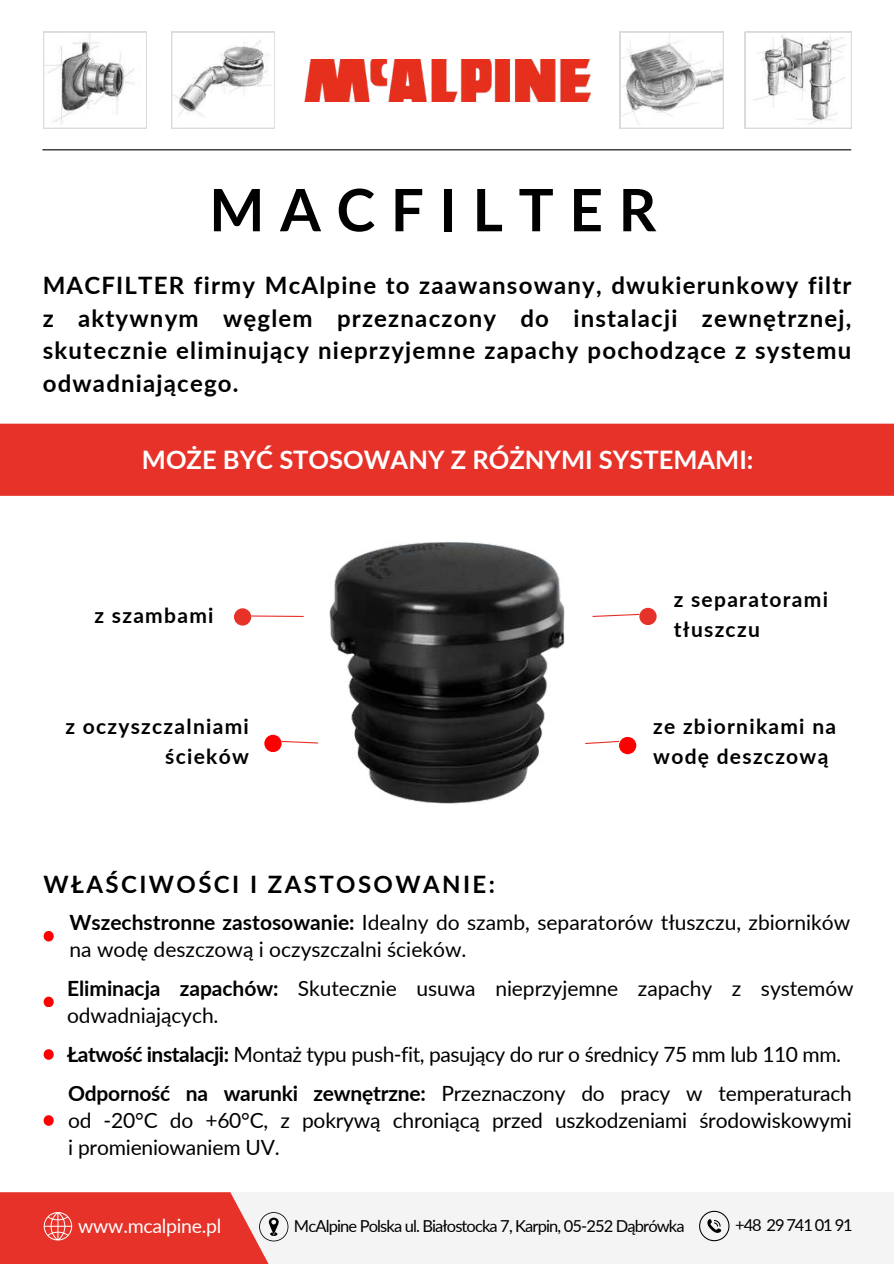
<style>
.page{position:relative;width:894px;height:1264px;background:#fff}
.page>*{position:absolute;margin:0;border:0;box-sizing:border-box;transform-origin:0 0}
.t1{font:700 58.5px "Lato";letter-spacing:.265em;color:#000}
.t2{font:700 25.5px "Lato";color:#fff}
.t3{font:700 24px/32.7px "Lato";letter-spacing:.05em;color:#000;text-align:justify}
.t4{font:700 24px "Lato";letter-spacing:.1em;color:#000}
.t5{font:21px/27px "Lato";letter-spacing:-.01em;color:#000}
.t6{font:700 21px/30.3px "Lato";letter-spacing:.06em;color:#000}
.t7{font:19.5px "Lato";letter-spacing:-.015em;color:#fff}
.t8{font:16.5px "Lato";letter-spacing:-.055em;color:#000}
.s1{font-weight:700}
</style>
<div class="page">
<div style="left:44px;top:996px;width:10px;height:11px;background:#fd0001;border-radius:50%"></div>
<div style="left:44px;top:930px;width:10px;height:11px;background:#fd0001;border-radius:50%"></div>
<div style="left:44px;top:1049px;width:10px;height:10px;background:#fd0001;border-radius:50%"></div>
<div style="left:44px;top:1115px;width:10px;height:10px;background:#fd0001;border-radius:50%"></div>
<div style="left:0;top:423px;width:893px;height:73px;background:#e63229"></div>
<hr style="left:251px;top:615px;width:52px;height:2px;background:#e63229">
<svg style="left:592px;top:613px;width:48px;height:4px"></svg>
<svg style="left:585px;top:740px;width:35px;height:4px"></svg>
<svg style="left:281px;top:740px;width:38px;height:4px"></svg>
<img style="left:329px;top:542px;width:235px;height:261px">
<div style="left:234px;top:608px;width:17px;height:17px;background:#e63229;border-radius:50%"></div>
<div style="left:264px;top:734px;width:17px;height:18px;background:#fd0001;border-radius:50%"></div>
<div style="left:619px;top:737px;width:17px;height:17px;background:#fd0001;border-radius:50%"></div>
<div style="left:639px;top:608px;width:17px;height:17px;background:#e63229;border-radius:50%"></div>
<div style="left:219px;top:1192px;width:674px;height:71px;background:#f4f4f4"></div>
<svg style="left:0;top:1192px;width:289px;height:71px;background:#e7473f"></svg>
<svg style="left:43px;top:1211px;width:29px;height:29px"></svg>
<svg style="left:699px;top:1210px;width:30px;height:31px"></svg>
<svg style="left:259px;top:1212px;width:29px;height:29px"></svg>
<img style="left:304px;top:59px;width:286px;height:42px">
<svg style="left:619px;top:32px;width:104px;height:97px"></svg>
<svg style="left:171px;top:32px;width:104px;height:97px"></svg>
<svg style="left:43px;top:32px;width:104px;height:97px"></svg>
<svg style="left:744px;top:32px;width:107px;height:97px"></svg>
<hr style="left:42px;top:149px;width:809px;height:1px;background:#000">
<h1 class="t1" style="left:209px;top:173px;width:448px">MACFILTER</h1>
<p class="t3" style="left:43px;top:268px;width:810px">MACFILTER firmy McAlpine to zaawansowany, dwukierunkowy filtr z aktywnym węglem przeznaczony do instalacji zewnętrznej, skutecznie eliminujący nieprzyjemne zapachy pochodzące z systemu odwadniającego.</p>
<p class="t2" style="left:142px;top:444px;width:613px">MOŻE BYĆ STOSOWANY Z RÓŻNYMI SYSTEMAMI:</p>
<p class="t6" style="left:95px;top:600px;width:120px">z szambami</p>
<p class="t6" style="left:673px;top:583px;width:156px">z separatorami tłuszczu</p>
<p class="t6" style="left:65px;top:710px;width:185px;text-align:right">z oczyszczalniami ścieków</p>
<p class="t6" style="left:653px;top:710px;width:184px">ze zbiornikami na wodę deszczową</p>
<p class="t4" style="left:44px;top:869px;width:452px">WŁAŚCIWOŚCI I ZASTOSOWANIE:</p>
<p class="t5" style="left:69px;top:908px;width:782px"><span class="s1">Wszechstronne zastosowanie:</span> Idealny do szamb, separatorów tłuszczu, zbiorników na wodę deszczową i oczyszczalni ścieków.</p>
<p class="t5" style="left:67px;top:974px;width:787px"><span class="s1">Eliminacja zapachów:</span> Skutecznie usuwa nieprzyjemne zapachy z systemów odwadniających.</p>
<p class="t5" style="left:67px;top:1033px;width:786px;line-height:39.6px"><span class="s1">Łatwość instalacji:</span> Montaż typu push-fit, pasujący do rur o średnicy 75 mm lub 110 mm.<br><span class="s1">Odporność na warunki zewnętrzne:</span> Przeznaczony do pracy w temperaturach</p>
<p class="t5" style="left:68px;top:1106px;width:785px">od -20°C do +60°C, z pokrywą chroniącą przed uszkodzeniami środowiskowymi i promieniowaniem UV.</p>
<p class="t7" style="left:78px;top:1214px;width:144px">www.mcalpine.pl</p>
<p class="t8" style="left:294px;top:1215px;width:392px">McAlpine Polska ul. Białostocka 7, Karpin, 05-252 Dąbrówka</p>
<p class="t8" style="left:735px;top:1214px;width:119px">+48 29 741 01 91</p>
</div>
